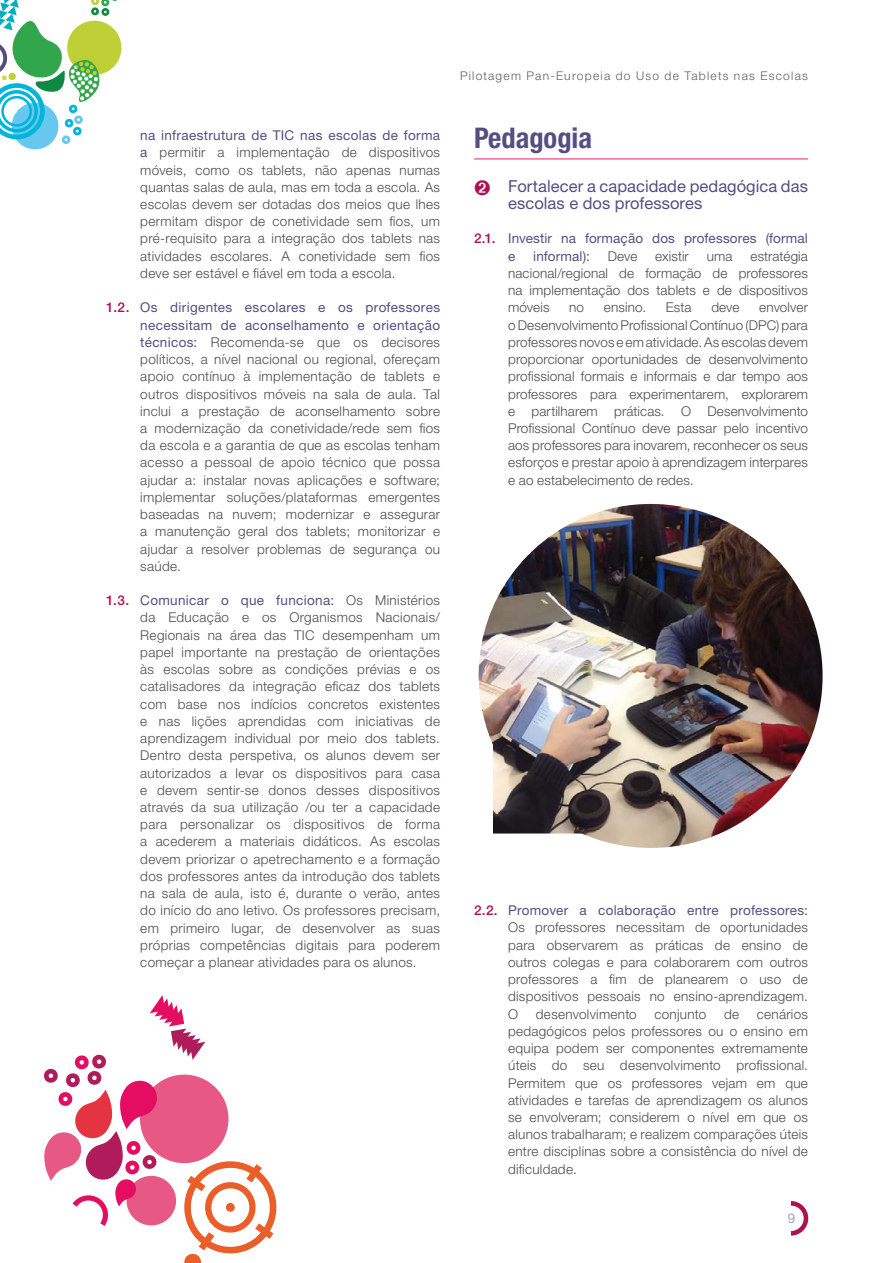
<style>
.page{position:relative;width:893px;height:1263px;background:#fff}
.page>*{position:absolute;margin:0;border:0;box-sizing:border-box;transform-origin:0 0}
.t1{font:700 condensed 28.5px "Helvetica Neue LT Pro";color:#564e83}
.t2{font:16.5px/17.2px "Helvetica Neue LT Pro";letter-spacing:.005em;color:#564e83}
.t3{font:300 13.5px/17.2px "Helvetica Neue LT Pro";letter-spacing:.02em;color:#4b4b4d;text-align:justify}
.t4{font:13.5px/17.2px "Helvetica Neue LT Pro";letter-spacing:.01em;color:#564e83}
.t5{font:13.5px "Helvetica Neue LT Pro";color:#a3a4a6}
.t6{font:300 12px "Helvetica Neue LT Pro";letter-spacing:.105em;color:#5f6062}
.s1{font-weight:400;color:#564e83}
.s2{font-weight:500;color:#ae1152}
.s3{color:#ae1152}
</style>
<div class="page">
<svg style="left:790px;top:1201px;width:19px;height:35px"></svg>
<img style="left:478px;top:504px;width:345px;height:344px">
<svg style="left:0;top:0;width:122px;height:150px"></svg>
<svg style="left:44px;top:995px;width:233px;height:268px"></svg>
<hr style="left:474px;top:159px;width:334px;height:1px;background:#e41e6a">
<p class="t3" style="left:140px;top:126px;width:301px"><span class="s1">na infraestrutura de TIC nas escolas de forma a</span> permitir a implementação de dispositivos móveis, como os tablets, não apenas numas quantas salas de aula, mas em toda a escola. As escolas devem ser dotadas dos meios que lhes permitam dispor de conetividade sem fios, um pré-requisito para a integração dos tablets nas atividades escolares. A conetividade sem fios deve ser estável e fiável em toda a escola.</p>
<p class="t3" style="left:140px;top:299px;width:301px;text-indent:-34px"><span class="s2">1.2.</span> <span class="s1">Os dirigentes escolares e os professores necessitam de aconselhamento e orientação técnicos:</span> Recomenda-se que os decisores políticos, a nível nacional ou regional, ofereçam apoio contínuo à implementação de tablets e outros dispositivos móveis na sala de aula. Tal inclui a prestação de aconselhamento sobre a modernização da conetividade/rede sem fios da escola e a garantia de que as escolas tenham acesso a pessoal de apoio técnico que possa ajudar a: instalar novas aplicações e software; implementar soluções/plataformas emergentes baseadas na nuvem; modernizar e assegurar a manutenção geral dos tablets; monitorizar e ajudar a resolver problemas de segurança ou saúde.</p>
<p class="t3" style="left:140px;top:591px;width:301px;text-indent:-34px"><span class="s2">1.3.</span> <span class="s1">Comunicar o que funciona:</span> Os Ministérios da Educação e os Organismos Nacionais/ Regionais na área das TIC desempenham um papel importante na prestação de orientações às escolas sobre as condições prévias e os catalisadores da integração eficaz dos tablets com base nos indícios concretos existentes e nas lições aprendidas com iniciativas de aprendizagem individual por meio dos tablets.<br>Dentro desta perspetiva, os alunos devem ser autorizados a levar os dispositivos para casa e devem sentir-se donos desses dispositivos através da sua utilização /ou ter a capacidade para personalizar os dispositivos de forma a acederem a materiais didáticos. As escolas devem priorizar o apetrechamento e a formação dos professores antes da introdução dos tablets na sala de aula, isto é, durante o verão, antes do início do ano letivo. Os professores precisam, em primeiro lugar, de desenvolver as suas próprias competências digitais para poderem começar a planear atividades para os alunos.</p>
<p class="t6" style="left:460px;top:68px;width:349px">Pilotagem Pan-Europeia do Uso de Tablets nas Escolas</p>
<h1 class="t1" style="left:474px;top:121px;width:119px">Pedagogia</h1>
<p class="t2" style="left:508px;top:177px;width:301px;text-indent:-34px"><span class="s3">➋</span> Fortalecer a capacidade pedagógica das escolas e dos professores</p>
<p class="t4" style="left:508px;top:230px;width:301px;text-indent:-34px"><span class="s2">2.1.</span> Investir na formação dos professores (formal e</p>
<p class="t3" style="left:508px;top:247px;width:301px;text-indent:242px">estratégia nacional/regional de formação de professores na implementação dos tablets e de dispositivos móveis</p>
<p class="t4" style="left:533px;top:247px;width:58px">informal):</p>
<p class="t3" style="left:608px;top:247px;width:31px">Deve</p>
<p class="t3" style="left:655px;top:247px;width:35px">existir</p>
<p class="t3" style="left:707px;top:247px;width:27px">uma</p>
<p class="t3" style="left:508px;top:299px;width:301px;text-indent:251px">envolver o Desenvolvimento Profissional Contínuo (DPC) para professores novos e em atividade. As escolas devem proporcionar oportunidades de desenvolvimento profissional formais e informais e dar tempo aos professores para experimentarem, explorarem e partilharem práticas. O Desenvolvimento Profissional Contínuo deve passar pelo incentivo aos professores para inovarem, reconhecer os seus esforços e prestar apoio à aprendizagem interpares e ao estabelecimento de redes.</p>
<p class="t3" style="left:569px;top:299px;width:16px">no</p>
<p class="t3" style="left:604px;top:299px;width:44px">ensino.</p>
<p class="t3" style="left:666px;top:299px;width:27px">Esta</p>
<p class="t3" style="left:711px;top:299px;width:30px">deve</p>
<p class="t3" style="left:508px;top:901px;width:301px;text-indent:-34px"><span class="s2">2.2.</span> <span class="s1">Promover a colaboração entre professores:<br></span>Os professores necessitam de oportunidades para observarem as práticas de ensino de outros colegas e para colaborarem com outros professores a fim de planearem o uso de dispositivos pessoais no ensino-aprendizagem.<br>O</p>
<p class="t3" style="left:508px;top:1005px;width:301px;text-indent:249px">cenários pedagógicos pelos professores ou o ensino em equipa podem ser componentes extremamente úteis do seu desenvolvimento profissional.<br>Permitem que os professores vejam em que atividades e tarefas de aprendizagem os alunos se envolveram; considerem o nível em que os alunos trabalharam; e realizem comparações úteis entre disciplinas sobre a consistência do nível de dificuldade.</p>
<p class="t3" style="left:536px;top:1005px;width:102px">desenvolvimento</p>
<p class="t3" style="left:654px;top:1005px;width:53px">conjunto</p>
<p class="t3" style="left:724px;top:1005px;width:17px">de</p>
<p class="t5" style="left:788px;top:1210px;width:9px">9</p>
</div>
